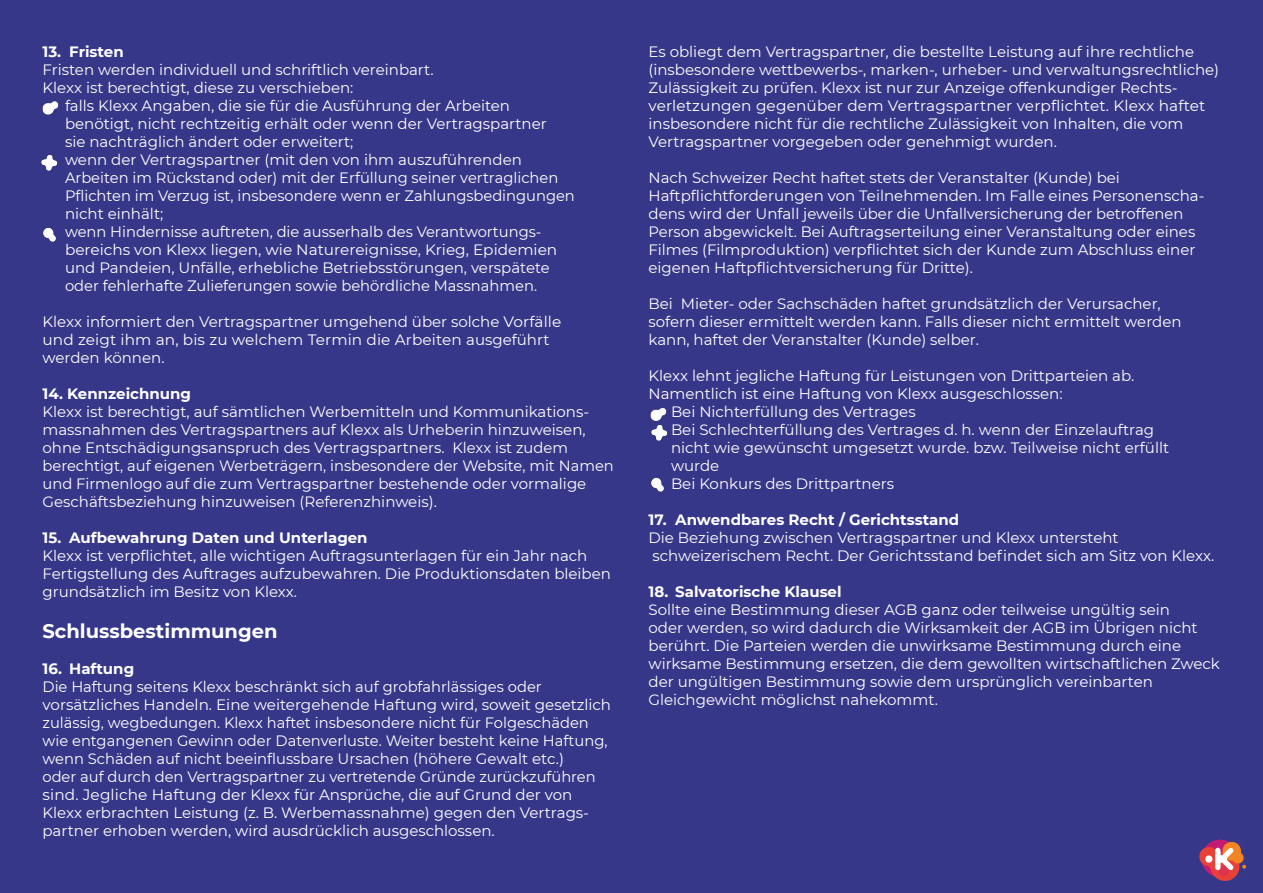
<style>
.page{position:relative;width:1263px;height:893px;background:#373789}
.page>*{position:absolute;margin:0;border:0;box-sizing:border-box;transform-origin:0 0}
.t1{font:700 19.5px "Montserrat";color:#fff}
.t2{font:15px/18px "Montserrat";color:#fff}
.t3{font:700 15px "Montserrat";color:#fff}
</style>
<div class="page">
<img style="left:650px;top:407px;width:17px;height:12px">
<img style="left:651px;top:419px;width:17px;height:22px">
<img style="left:651px;top:477px;width:13px;height:15px">
<svg style="left:1213px;top:839px;width:34px;height:28px"></svg>
<div style="left:1201px;top:840px;width:38px;height:37px;background:#c41c75;border-radius:50%"></div>
<svg style="left:1199px;top:841px;width:47px;height:40px"></svg>
<img style="left:42px;top:101px;width:17px;height:14px">
<img style="left:41px;top:154px;width:17px;height:17px">
<img style="left:43px;top:227px;width:13px;height:15px">
<p class="t3" style="left:43px;top:41px;width:83px">13. Fristen</p>
<p class="t2" style="left:43px;top:60px;width:393px">Fristen werden individuell und schriftlich vereinbart.<br>Klexx ist berechtigt, diese zu verschieben:</p>
<p class="t2" style="left:65px;top:96px;width:511px">falls Klexx Angaben, die sie für die Ausführung der Arbeiten benötigt, nicht rechtzeitig erhält oder wenn der Vertragspartner<br>sie nachträglich ändert oder erweitert;<br>wenn der Vertragspartner (mit den von ihm auszuführenden Arbeiten im Rückstand oder) mit der Erfüllung seiner vertraglichen Pflichten im Verzug ist, insbesondere wenn er Zahlungsbedingungen nicht einhält;<br>wenn Hindernisse auftreten, die ausserhalb des Verantwortungs&shy;bereichs von Klexx liegen, wie Naturereignisse, Krieg, Epidemien und Pandeien, Unfälle, erhebliche Betriebsstörungen, verspätete oder fehlerhafte Zulieferungen sowie behördliche Massnahmen.</p>
<p class="t2" style="left:43px;top:312px;width:520px">Klexx informiert den Vertragspartner umgehend über solche Vorfälle und zeigt ihm an, bis zu welchem Termin die Arbeiten ausgeführt werden können.</p>
<p class="t3" style="left:43px;top:383px;width:150px">14. Kennzeichnung</p>
<p class="t2" style="left:43px;top:402px;width:573px">Klexx ist berechtigt, auf sämtlichen Werbemitteln und Kommunikations&shy;massnahmen des Vertragspartners auf Klexx als Urheberin hinzuweisen, ohne Entschädigungsanspruch des Vertragspartners. Klexx ist zudem berechtigt, auf eigenen Werbeträgern, insbesondere der Website, mit Namen und Firmenlogo auf die zum Vertragspartner bestehende oder vormalige Geschäftsbeziehung hinzuweisen (Referenzhinweis).</p>
<p class="t3" style="left:43px;top:527px;width:327px">15. Aufbewahrung Daten und Unterlagen</p>
<p class="t2" style="left:43px;top:546px;width:570px">Klexx ist verpflichtet, alle wichtigen Auftragsunterlagen für ein Jahr nach<br>Fertigstellung des Auftrages aufzubewahren. Die Produktionsdaten bleiben grundsätzlich im Besitz von Klexx.</p>
<h1 class="t1" style="left:43px;top:617px;width:237px">Schlussbestimmungen</h1>
<p class="t3" style="left:43px;top:657px;width:93px">16. Haftung</p>
<p class="t2" style="left:43px;top:677px;width:570px">Die Haftung seitens Klexx beschränkt sich auf grobfahrlässiges oder vorsätzliches Handeln. Eine weitergehende Haftung wird, soweit gesetzlich zulässig, wegbedungen. Klexx haftet insbesondere nicht für Folgeschäden wie entgangenen Gewinn oder Datenverluste. Weiter besteht keine Haftung, wenn Schäden auf nicht beeinflussbare Ursachen (höhere Gewalt etc.)<br>oder auf durch den Vertragspartner zu vertretende Gründe zurückzuführen sind. Jegliche Haftung der Klexx für Ansprüche, die auf Grund der von Klexx erbrachten Leistung (z. B. Werbemassnahme) gegen den Vertrags&shy;partner erhoben werden, wird ausdrücklich ausgeschlossen.</p>
<p class="t2" style="left:648px;top:42px;width:572px">Es obliegt dem Vertragspartner, die bestellte Leistung auf ihre rechtliche (insbesondere wettbewerbs-, marken-, urheber- und verwaltungsrechtliche)<br>Zulässigkeit zu prüfen. Klexx ist nur zur Anzeige offenkundiger Rechts&shy;verletzungen gegenüber dem Vertragspartner verpflichtet. Klexx haftet insbesondere nicht für die rechtliche Zulässigkeit von Inhalten, die vom Vertragspartner vorgegeben oder genehmigt wurden.</p>
<p class="t2" style="left:648px;top:168px;width:557px">Nach Schweizer Recht haftet stets der Veranstalter (Kunde) bei Haftpflichtforderungen von Teilnehmenden. Im Falle eines Personenscha&shy;dens wird der Unfall jeweils über die Unfallversicherung der betroffenen Person abgewickelt. Bei Auftragserteilung einer Veranstaltung oder eines Filmes (Filmproduktion) verpflichtet sich der Kunde zum Abschluss einer eigenen Haftpflichtversicherung für Dritte).</p>
<p class="t2" style="left:648px;top:294px;width:534px">Bei Mieter- oder Sachschäden haftet grundsätzlich der Verursacher, sofern dieser ermittelt werden kann. Falls dieser nicht ermittelt werden kann, haftet der Veranstalter (Kunde) selber.</p>
<p class="t2" style="left:648px;top:366px;width:487px">Klexx lehnt jegliche Haftung für Leistungen von Drittparteien ab.</p>
<p class="t2" style="left:648px;top:384px;width:415px">Namentlich ist eine Haftung von Klexx ausgeschlossen:</p>
<p class="t2" style="left:671px;top:402px;width:246px">Bei Nichterfüllung des Vertrages</p>
<p class="t2" style="left:671px;top:420px;width:485px">Bei Schlechterfüllung des Vertrages d. h. wenn der Einzelauftrag</p>
<p class="t2" style="left:671px;top:438px;width:500px">nicht wie gewünscht umgesetzt wurde. bzw. Teilweise nicht erfüllt</p>
<p class="t2" style="left:671px;top:456px;width:50px">wurde</p>
<p class="t2" style="left:671px;top:474px;width:225px">Bei Konkurs des Drittpartners</p>
<p class="t3" style="left:648px;top:509px;width:312px">17. Anwendbares Recht / Gerichtsstand</p>
<p class="t2" style="left:648px;top:528px;width:567px">Die Beziehung zwischen Vertragspartner und Klexx untersteht schweizerischem Recht. Der Gerichtsstand befindet sich am Sitz von Klexx.</p>
<p class="t3" style="left:648px;top:581px;width:195px">18. Salvatorische Klausel</p>
<p class="t2" style="left:648px;top:600px;width:573px">Sollte eine Bestimmung dieser AGB ganz oder teilweise ungültig sein<br>oder werden, so wird dadurch die Wirksamkeit der AGB im Übrigen nicht berührt. Die Parteien werden die unwirksame Bestimmung durch eine wirksame Bestimmung ersetzen, die dem gewollten wirtschaftlichen Zweck der ungültigen Bestimmung sowie dem ursprünglich vereinbarten Gleichgewicht möglichst nahekommt.</p>
</div>
